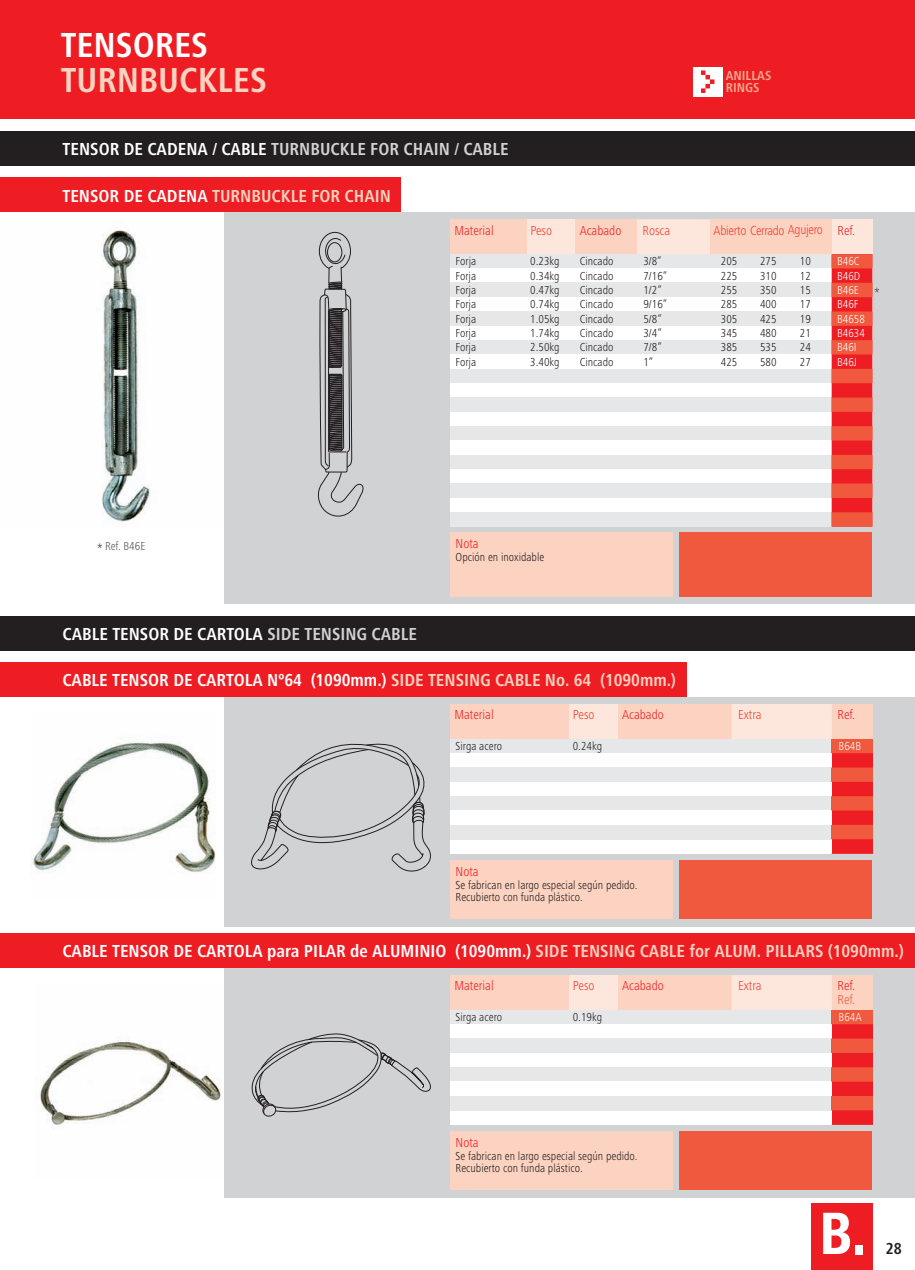
<style>
.page{position:relative;width:915px;height:1270px;background:#fff}
.page>*{position:absolute;margin:0;border:0;box-sizing:border-box;transform-origin:0 0}
.t1{font:700 condensed 57.75px "Helvetica Neue";color:#fff}
.t2{font:700 condensed 36px/34.5px "Frutiger Next LT";color:#fcd2c0}
.t3{font:700 condensed 18px "Frutiger Next LT";color:#fff}
.t4{font:700 condensed 18px "Frutiger Next LT";color:#d1d2d4}
.t5{font:700 condensed 18px "Frutiger Next LT";color:#fcd2c0}
.t6{font:700 condensed 16.5px "Frutiger Next LT";color:#231f20}
.t7{font:300 condensed 13.5px "Frutiger Next LT";color:#ee1d23}
.t8{font:300 condensed 13.5px "Frutiger Next LT";letter-spacing:-.02em;color:#ef3e2e}
.t9{font:700 condensed 13.5px/12.9px "Frutiger Next LT";color:#f8a98e}
.t10{font:300 condensed 13.5px "Frutiger Next LT";color:#f0593e}
.t11{font:300 condensed 12px/14.4px "Frutiger Next LT";color:#231f20;text-align:justify}
.t12{font:300 condensed 12px/14.4px "Frutiger Next LT";color:#fff;text-align:justify}
.t13{font:300 condensed 12px "Frutiger Next LT";color:#57585a}
.s1{color:#fff}
.s2{color:#d1d2d4}
.s3{color:#fcd2c0}
</style>
<div class="page">
<img style="left:40px;top:1040px;width:181px;height:86px">
<div style="left:224px;top:967px;width:690px;height:230px;background:#d1d2d4"></div>
<img style="left:32px;top:741px;width:184px;height:133px">
<img style="left:102px;top:230px;width:49px;height:292px">
<div style="left:0;top:131px;width:914px;height:35px;background:#231f20"></div>
<div style="left:0;top:0;width:914px;height:119px;background:#ee1d23"></div>
<div style="left:810px;top:1203px;width:62px;height:66px;background:#ee1d23"></div>
<div style="left:693px;top:67px;width:29px;height:29px;background:#fff"></div>
<svg style="left:701px;top:70px;width:13px;height:23px"></svg>
<div style="left:450px;top:1110px;width:422px;height:14px;background:#fff"></div>
<div style="left:679px;top:1131px;width:193px;height:59px;background:#f0593e"></div>
<div style="left:450px;top:1009px;width:422px;height:15px;background:#e6e7e9"></div>
<div style="left:450px;top:1024px;width:422px;height:14px;background:#fff"></div>
<div style="left:450px;top:1038px;width:422px;height:14px;background:#e6e7e9"></div>
<div style="left:450px;top:1053px;width:422px;height:14px;background:#fff"></div>
<div style="left:450px;top:1067px;width:422px;height:14px;background:#e6e7e9"></div>
<div style="left:450px;top:1081px;width:422px;height:15px;background:#fff"></div>
<div style="left:450px;top:1096px;width:422px;height:14px;background:#e6e7e9"></div>
<svg style="left:831px;top:1010px;width:41px;height:114px;background:#ef3d33"></svg>
<div style="left:0;top:933px;width:914px;height:35px;background:#ee1d23"></div>
<div style="left:450px;top:1131px;width:222px;height:59px;background:#fcd2c0"></div>
<div style="left:568px;top:975px;width:50px;height:34px;background:#fde7dc"></div>
<div style="left:450px;top:975px;width:118px;height:34px;background:#fcd2c0"></div>
<div style="left:617px;top:975px;width:114px;height:34px;background:#fcd2c0"></div>
<div style="left:731px;top:975px;width:100px;height:34px;background:#fde7dc"></div>
<div style="left:831px;top:975px;width:41px;height:34px;background:#fcd2c0"></div>
<div style="left:224px;top:212px;width:690px;height:392px;background:#d1d2d4"></div>
<div style="left:679px;top:532px;width:193px;height:65px;background:#f0593e"></div>
<div style="left:450px;top:254px;width:422px;height:14px;background:#e6e7e9"></div>
<div style="left:450px;top:268px;width:422px;height:15px;background:#fff"></div>
<div style="left:450px;top:283px;width:422px;height:14px;background:#e6e7e9"></div>
<div style="left:450px;top:297px;width:422px;height:14px;background:#fff"></div>
<div style="left:450px;top:311px;width:422px;height:15px;background:#e6e7e9"></div>
<div style="left:450px;top:326px;width:422px;height:14px;background:#fff"></div>
<div style="left:450px;top:340px;width:422px;height:14px;background:#e6e7e9"></div>
<div style="left:450px;top:354px;width:422px;height:15px;background:#fff"></div>
<div style="left:450px;top:369px;width:422px;height:14px;background:#e6e7e9"></div>
<div style="left:450px;top:383px;width:422px;height:14px;background:#fff"></div>
<div style="left:450px;top:397px;width:422px;height:15px;background:#e6e7e9"></div>
<div style="left:450px;top:412px;width:422px;height:14px;background:#fff"></div>
<div style="left:450px;top:426px;width:422px;height:14px;background:#e6e7e9"></div>
<div style="left:450px;top:440px;width:422px;height:15px;background:#fff"></div>
<div style="left:450px;top:455px;width:422px;height:14px;background:#e6e7e9"></div>
<div style="left:450px;top:469px;width:422px;height:14px;background:#fff"></div>
<div style="left:450px;top:483px;width:422px;height:15px;background:#e6e7e9"></div>
<div style="left:450px;top:498px;width:422px;height:14px;background:#fff"></div>
<div style="left:450px;top:512px;width:422px;height:14px;background:#e6e7e9"></div>
<div style="left:0;top:178px;width:401px;height:34px;background:#ee1d23"></div>
<div style="left:526px;top:219px;width:49px;height:35px;background:#fde7dc"></div>
<div style="left:450px;top:219px;width:76px;height:35px;background:#fcd2c0"></div>
<div style="left:575px;top:219px;width:62px;height:35px;background:#fcd2c0"></div>
<div style="left:637px;top:219px;width:194px;height:35px;background:#fde7dc"></div>
<div style="left:831px;top:219px;width:41px;height:35px;background:#fde7dc"></div>
<div style="left:450px;top:532px;width:222px;height:65px;background:#fcd2c0"></div>
<svg style="left:831px;top:254px;width:48px;height:272px;background:#eb554b"></svg>
<div style="left:0;top:616px;width:914px;height:34px;background:#231f20"></div>
<div style="left:224px;top:696px;width:690px;height:230px;background:#d1d2d4"></div>
<div style="left:450px;top:839px;width:422px;height:14px;background:#fff"></div>
<div style="left:679px;top:860px;width:193px;height:59px;background:#f0593e"></div>
<div style="left:450px;top:738px;width:422px;height:15px;background:#e6e7e9"></div>
<div style="left:450px;top:753px;width:422px;height:14px;background:#fff"></div>
<div style="left:450px;top:767px;width:422px;height:15px;background:#e6e7e9"></div>
<div style="left:450px;top:782px;width:422px;height:14px;background:#fff"></div>
<div style="left:450px;top:796px;width:422px;height:14px;background:#e6e7e9"></div>
<div style="left:450px;top:810px;width:422px;height:15px;background:#fff"></div>
<div style="left:450px;top:825px;width:422px;height:14px;background:#e6e7e9"></div>
<svg style="left:831px;top:739px;width:41px;height:114px;background:#ef3d33"></svg>
<div style="left:0;top:662px;width:686px;height:35px;background:#ee1d23"></div>
<div style="left:450px;top:860px;width:222px;height:59px;background:#fcd2c0"></div>
<div style="left:568px;top:704px;width:50px;height:34px;background:#fde7dc"></div>
<div style="left:450px;top:704px;width:118px;height:34px;background:#fcd2c0"></div>
<div style="left:617px;top:704px;width:114px;height:34px;background:#fcd2c0"></div>
<div style="left:731px;top:704px;width:100px;height:34px;background:#fde7dc"></div>
<div style="left:831px;top:704px;width:41px;height:34px;background:#fcd2c0"></div>
<div style="left:710px;top:219px;width:121px;height:35px;background:#fcd2c0"></div>
<svg style="left:97px;top:543px;width:5px;height:5px"></svg>
<svg style="left:249px;top:177px;width:184px;height:1021px"></svg>
<p class="t2" style="left:61px;top:31px;width:208px"><span class="s1">TENSORES<br></span>TURNBUCKLES</p>
<p class="t4" style="left:63px;top:142px;width:447px"><span class="s1">TENSOR DE CADENA / CABLE</span> TURNBUCKLE FOR CHAIN / CABLE</p>
<p class="t5" style="left:62px;top:189px;width:330px"><span class="s1">TENSOR DE CADENA</span> TURNBUCKLE FOR CHAIN</p>
<p class="t9" style="left:725px;top:70px;width:47px">ANILLAS<br>RINGS</p>
<p class="t13" style="left:105px;top:541px;width:42px">Ref. B46E</p>
<p class="t8" style="left:642px;top:225px;width:29px">Rosca</p>
<p class="t7" style="left:837px;top:225px;width:19px">Ref.</p>
<p class="t12" style="left:836px;top:255px;width:25px">B46C B46D B46E</p>
<p class="t12" style="left:836px;top:312px;width:29px">B4658<br>B4634<br>B46I</p>
<p class="t7" style="left:454px;top:225px;width:41px">Material</p>
<p class="t8" style="left:530px;top:225px;width:23px">Peso</p>
<p class="t7" style="left:579px;top:225px;width:43px">Acabado</p>
<p class="t8" style="left:713px;top:225px;width:111px">Abierto Cerrado Agujero</p>
<p class="t11" style="left:720px;top:269px;width:18px">225<br>255<br>285<br>305<br>345<br>385<br>425</p>
<p class="t11" style="left:579px;top:254px;width:35px">Cincado Cincado Cincado Cincado Cincado Cincado Cincado Cincado</p>
<p class="t11" style="left:643px;top:255px;width:20px">3/8”</p>
<p class="t11" style="left:455px;top:255px;width:22px">Forja</p>
<p class="t11" style="left:530px;top:255px;width:31px">0.23kg 0.34kg 0.47kg 0.74kg 1.05kg 1.74kg 2.50kg</p>
<p class="t11" style="left:760px;top:255px;width:18px">275<br>310<br>350<br>400<br>425<br>480<br>535<br>580</p>
<p class="t11" style="left:799px;top:255px;width:13px">10<br>12<br>15<br>17<br>19<br>21<br>24<br>27</p>
<p class="t11" style="left:720px;top:255px;width:18px">205</p>
<p class="t11" style="left:643px;top:269px;width:25px;text-align:left">7/16”<br>1/2”<br>9/16”<br>5/8”<br>3/4”<br>7/8”</p>
<p class="t11" style="left:455px;top:269px;width:22px">Forja Forja Forja Forja Forja Forja Forja</p>
<p class="t12" style="left:836px;top:298px;width:23px">B46F</p>
<p class="t11" style="left:530px;top:356px;width:31px">3.40kg</p>
<p class="t11" style="left:643px;top:355px;width:11px">1”</p>
<p class="t12" style="left:836px;top:356px;width:21px">B46J</p>
<p class="t7" style="left:455px;top:538px;width:25px">Nota</p>
<p class="t11" style="left:455px;top:550px;width:90px">Opción en inoxidable</p>
<p class="t3" style="left:63px;top:627px;width:356px">CABLE TENSOR DE CARTOLA <span class="s2">SIDE TENSING CABLE</span></p>
<p class="t3" style="left:62px;top:673px;width:615px">CABLE TENSOR DE CARTOLA Nº64 (1090mm.) <span class="s3">SIDE TENSING CABLE No. 64 (1090mm.)</span></p>
<p class="t7" style="left:454px;top:709px;width:41px">Material</p>
<p class="t8" style="left:572px;top:709px;width:23px">Peso</p>
<p class="t7" style="left:622px;top:709px;width:43px">Acabado</p>
<p class="t8" style="left:738px;top:709px;width:25px">Extra</p>
<p class="t7" style="left:837px;top:709px;width:19px">Ref.</p>
<p class="t12" style="left:838px;top:739px;width:24px">B64B</p>
<p class="t11" style="left:455px;top:739px;width:48px">Sirga acero</p>
<p class="t11" style="left:572px;top:739px;width:31px">0.24kg</p>
<p class="t7" style="left:455px;top:866px;width:25px">Nota</p>
<p class="t11" style="left:455px;top:880px;width:183px;line-height:12px">Se fabrican en largo especial según pedido.<br>Recubierto con funda plástico.</p>
<p class="t3" style="left:62px;top:944px;width:842px">CABLE TENSOR DE CARTOLA para PILAR de ALUMINIO (1090mm.) <span class="s3">SIDE TENSING CABLE for ALUM. PILLARS (1090mm.)</span></p>
<p class="t7" style="left:454px;top:980px;width:41px">Material</p>
<p class="t8" style="left:572px;top:980px;width:23px">Peso</p>
<p class="t7" style="left:622px;top:980px;width:43px">Acabado</p>
<p class="t11" style="left:455px;top:1010px;width:48px">Sirga acero</p>
<p class="t11" style="left:572px;top:1010px;width:31px">0.19kg</p>
<p class="t7" style="left:455px;top:1137px;width:25px">Nota</p>
<p class="t11" style="left:455px;top:1151px;width:183px;line-height:12px">Se fabrican en largo especial según pedido.<br>Recubierto con funda plástico.</p>
<p class="t8" style="left:738px;top:980px;width:25px">Extra</p>
<p class="t7" style="left:837px;top:980px;width:19px">Ref.</p>
<p class="t12" style="left:838px;top:1010px;width:25px">B64A</p>
<p class="t10" style="left:837px;top:994px;width:19px">Ref.</p>
<p class="t1" style="left:820px;top:1212px;width:47px">B.</p>
<p class="t6" style="left:885px;top:1241px;width:18px">28</p>
</div>
